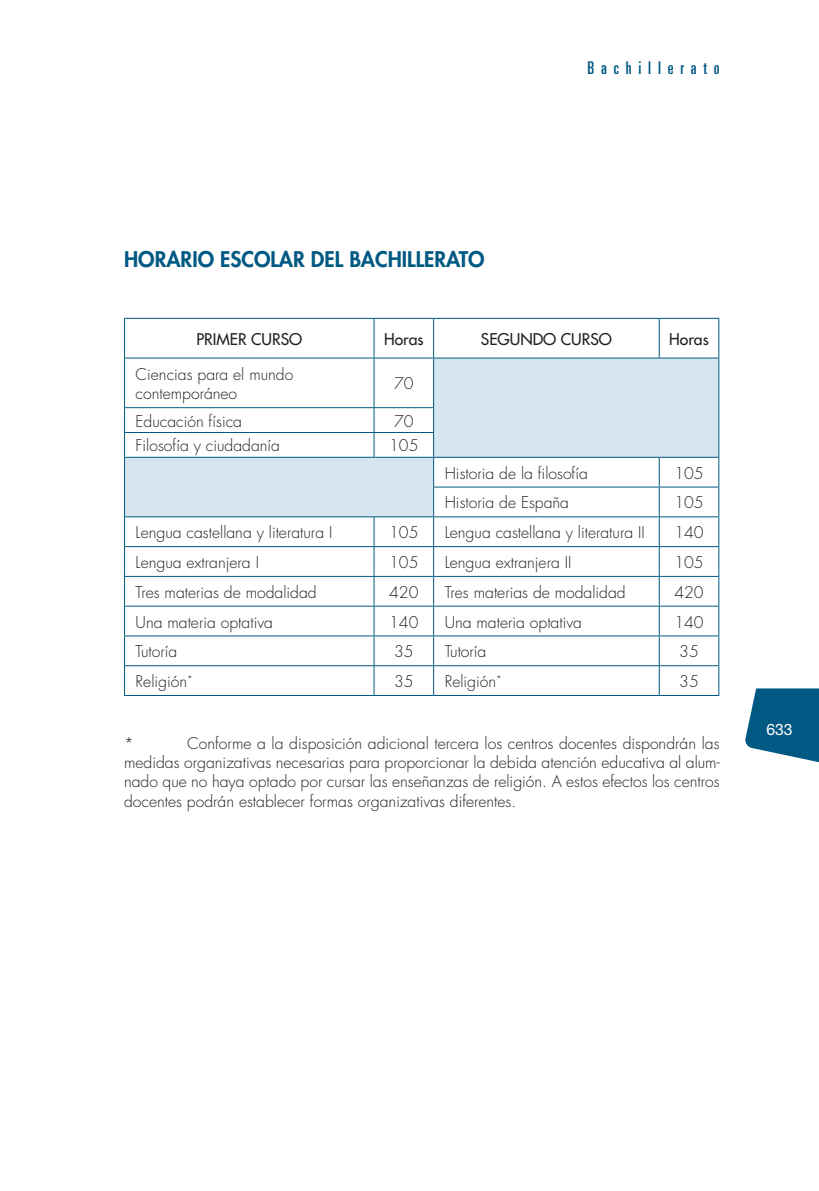
<style>
.page{position:relative;width:819px;height:1191px;background:#fff}
.page>*{position:absolute;margin:0;border:0;box-sizing:border-box;transform-origin:0 0}
.Capítulo{font:800 21px "Futura Std";color:#005983}
.t1{font:ultra-condensed 17.5px "Univers LT Std";letter-spacing:.39em;color:#005983}
.Contenido_tablas{font:300 15.75px/18.9px "Futura Std";color:#231f20}
.Texto_corrido{font:300 15.75px/19.2px "Futura Std";color:#231f20;text-align:justify}
.Contenido_tab_negrit{font:500 15.75px "Futura Std";color:#231f20}
.t2{font:15.75px "Helvetica Neue LT Std";color:#fff}
</style>
<div class="page">
<svg style="left:745px;top:688px;width:74px;height:75px"></svg>
<svg style="left:125px;top:358px;width:593px;height:158px;fill:#d7e5ef"></svg>
<hr style="left:124px;top:318px;width:250px;height:1px;background:#005983">
<hr style="left:124px;top:319px;width:1px;height:38px;background:#005983">
<hr style="left:374px;top:318px;width:59px;height:1px;background:#005983">
<hr style="left:373px;top:319px;width:1px;height:38px;background:#005983">
<hr style="left:433px;top:318px;width:226px;height:1px;background:#005983">
<hr style="left:433px;top:319px;width:1px;height:38px;background:#005983">
<hr style="left:659px;top:318px;width:60px;height:1px;background:#005983">
<hr style="left:658px;top:319px;width:1px;height:38px;background:#005983">
<hr style="left:718px;top:319px;width:1px;height:38px;background:#005983">
<hr style="left:124px;top:357px;width:250px;height:1px;background:#005983">
<hr style="left:124px;top:358px;width:1px;height:49px;background:#005983">
<hr style="left:374px;top:357px;width:59px;height:1px;background:#005983">
<hr style="left:373px;top:358px;width:1px;height:49px;background:#005983">
<hr style="left:433px;top:357px;width:226px;height:1px;background:#005983">
<hr style="left:433px;top:358px;width:1px;height:49px;background:#005983">
<hr style="left:659px;top:357px;width:60px;height:1px;background:#005983">
<hr style="left:718px;top:358px;width:1px;height:50px;background:#005983">
<hr style="left:124px;top:407px;width:250px;height:1px;background:#005983">
<hr style="left:374px;top:407px;width:60px;height:1px;background:#005983">
<hr style="left:124px;top:432px;width:250px;height:1px;background:#005983">
<hr style="left:374px;top:432px;width:60px;height:1px;background:#005983">
<svg style="left:373px;top:408px;width:1px;height:49px"></svg>
<hr style="left:124px;top:457px;width:250px;height:1px;background:#005983">
<hr style="left:374px;top:457px;width:59px;height:1px;background:#005983">
<hr style="left:433px;top:457px;width:226px;height:1px;background:#005983">
<hr style="left:659px;top:457px;width:60px;height:1px;background:#005983">
<hr style="left:433px;top:486px;width:226px;height:1px;background:#005983">
<hr style="left:659px;top:486px;width:60px;height:1px;background:#005983">
<hr style="left:124px;top:516px;width:250px;height:1px;background:#005983">
<hr style="left:374px;top:516px;width:59px;height:1px;background:#005983">
<hr style="left:433px;top:516px;width:226px;height:1px;background:#005983">
<hr style="left:659px;top:516px;width:60px;height:1px;background:#005983">
<hr style="left:124px;top:546px;width:250px;height:1px;background:#005983">
<hr style="left:374px;top:546px;width:59px;height:1px;background:#005983">
<hr style="left:433px;top:546px;width:226px;height:1px;background:#005983">
<hr style="left:659px;top:546px;width:60px;height:1px;background:#005983">
<hr style="left:124px;top:576px;width:250px;height:1px;background:#005983">
<hr style="left:374px;top:576px;width:59px;height:1px;background:#005983">
<hr style="left:433px;top:576px;width:226px;height:1px;background:#005983">
<hr style="left:659px;top:576px;width:60px;height:1px;background:#005983">
<hr style="left:124px;top:606px;width:250px;height:1px;background:#005983">
<hr style="left:374px;top:606px;width:59px;height:1px;background:#005983">
<hr style="left:433px;top:606px;width:226px;height:1px;background:#005983">
<hr style="left:659px;top:606px;width:60px;height:1px;background:#005983">
<hr style="left:124px;top:635px;width:250px;height:1px;background:#005983">
<hr style="left:374px;top:635px;width:59px;height:1px;background:#005983">
<hr style="left:433px;top:635px;width:226px;height:1px;background:#005983">
<hr style="left:659px;top:635px;width:60px;height:1px;background:#005983">
<hr style="left:124px;top:665px;width:250px;height:1px;background:#005983">
<svg style="left:124px;top:408px;width:1px;height:287px"></svg>
<hr style="left:374px;top:665px;width:59px;height:1px;background:#005983">
<svg style="left:373px;top:517px;width:1px;height:178px"></svg>
<hr style="left:433px;top:665px;width:226px;height:1px;background:#005983">
<svg style="left:433px;top:408px;width:1px;height:287px"></svg>
<hr style="left:659px;top:665px;width:60px;height:1px;background:#005983">
<svg style="left:658px;top:458px;width:1px;height:237px"></svg>
<svg style="left:718px;top:408px;width:1px;height:287px"></svg>
<hr style="left:124px;top:695px;width:250px;height:1px;background:#005983">
<hr style="left:374px;top:695px;width:59px;height:1px;background:#005983">
<hr style="left:433px;top:695px;width:226px;height:1px;background:#005983">
<hr style="left:659px;top:695px;width:60px;height:1px;background:#005983">
<p class="t1" style="left:587px;top:58px;width:134px">Bachillerato</p>
<p class="Capítulo" style="left:124px;top:246px;width:42px">HORARI</p>
<p class="Capítulo" style="left:198px;top:246px;width:176px">O ESCOLAR DEL BACHI</p>
<p class="Capítulo" style="left:407px;top:246px;width:79px">LLERATO</p>
<p class="Contenido_tab_negrit" style="left:196px;top:329px;width:107px">PRIMER CURSO</p>
<p class="Contenido_tab_negrit" style="left:384px;top:329px;width:41px">Horas</p>
<p class="Contenido_tab_negrit" style="left:481px;top:329px;width:132px">SEGUNDO CURSO</p>
<p class="Contenido_tab_negrit" style="left:669px;top:329px;width:41px">Horas</p>
<p class="Contenido_tablas" style="left:136px;top:365px;width:159px">Ciencias para el mundo contemporáneo</p>
<p class="Contenido_tablas" style="left:394px;top:375px;width:21px">70</p>
<p class="Contenido_tablas" style="left:136px;top:412px;width:108px">Educación física</p>
<p class="Contenido_tablas" style="left:394px;top:412px;width:21px">70</p>
<p class="Contenido_tablas" style="left:136px;top:437px;width:146px">Filosofía y ciudadanía</p>
<p class="Contenido_tablas" style="left:389px;top:437px;width:31px">105</p>
<p class="Contenido_tablas" style="left:444px;top:464px;width:145px">Historia de la filosofía</p>
<p class="Contenido_tablas" style="left:674px;top:464px;width:31px">105</p>
<p class="Contenido_tablas" style="left:444px;top:494px;width:126px">Historia de España</p>
<p class="Contenido_tablas" style="left:674px;top:494px;width:31px">105</p>
<p class="Contenido_tablas" style="left:136px;top:523px;width:196px">Lengua castellana y literatura I</p>
<p class="Contenido_tablas" style="left:389px;top:523px;width:31px">105</p>
<p class="Contenido_tablas" style="left:444px;top:523px;width:197px">Lengua castellana y literatura II</p>
<p class="Contenido_tablas" style="left:674px;top:523px;width:31px">140</p>
<p class="Contenido_tablas" style="left:136px;top:553px;width:122px">Lengua extranjera I</p>
<p class="Contenido_tablas" style="left:389px;top:553px;width:31px">105</p>
<p class="Contenido_tablas" style="left:444px;top:553px;width:124px">Lengua extranjera II</p>
<p class="Contenido_tablas" style="left:674px;top:553px;width:31px">105</p>
<p class="Contenido_tablas" style="left:136px;top:583px;width:182px">Tres materias de modalidad</p>
<p class="Contenido_tablas" style="left:389px;top:583px;width:31px">420</p>
<p class="Contenido_tablas" style="left:444px;top:583px;width:182px">Tres materias de modalidad</p>
<p class="Contenido_tablas" style="left:674px;top:583px;width:31px">420</p>
<p class="Contenido_tablas" style="left:136px;top:613px;width:139px">Una materia optativa</p>
<p class="Contenido_tablas" style="left:389px;top:613px;width:31px">140</p>
<p class="Contenido_tablas" style="left:444px;top:613px;width:139px">Una materia optativa</p>
<p class="Contenido_tablas" style="left:674px;top:613px;width:31px">140</p>
<p class="Contenido_tablas" style="left:136px;top:642px;width:43px">Tutoría</p>
<p class="Contenido_tablas" style="left:394px;top:642px;width:21px">35</p>
<p class="Contenido_tablas" style="left:444px;top:642px;width:43px">Tutoría</p>
<p class="Contenido_tablas" style="left:679px;top:642px;width:21px">35</p>
<p class="Contenido_tablas" style="left:136px;top:672px;width:59px">Religión<sup>*</sup></p>
<p class="Contenido_tablas" style="left:394px;top:672px;width:21px">35</p>
<p class="Contenido_tablas" style="left:444px;top:672px;width:59px">Religión<sup>*</sup></p>
<p class="Contenido_tablas" style="left:679px;top:672px;width:21px">35</p>
<p class="Texto_corrido" style="left:124px;top:734px;width:597px;text-indent:63px">Conforme a la disposición adicional tercera los centros docentes dispondrán las medidas organizativas necesarias para proporcionar la debida atención educativa al alum&shy;nado que no haya optado por cursar las enseñanzas de religión. A estos efectos los centros docentes podrán establecer formas organizativas diferentes.</p>
<p class="Texto_corrido" style="left:124px;top:734px;width:11px">*</p>
<p class="t2" style="left:766px;top:720px;width:28px">633</p>
</div>
